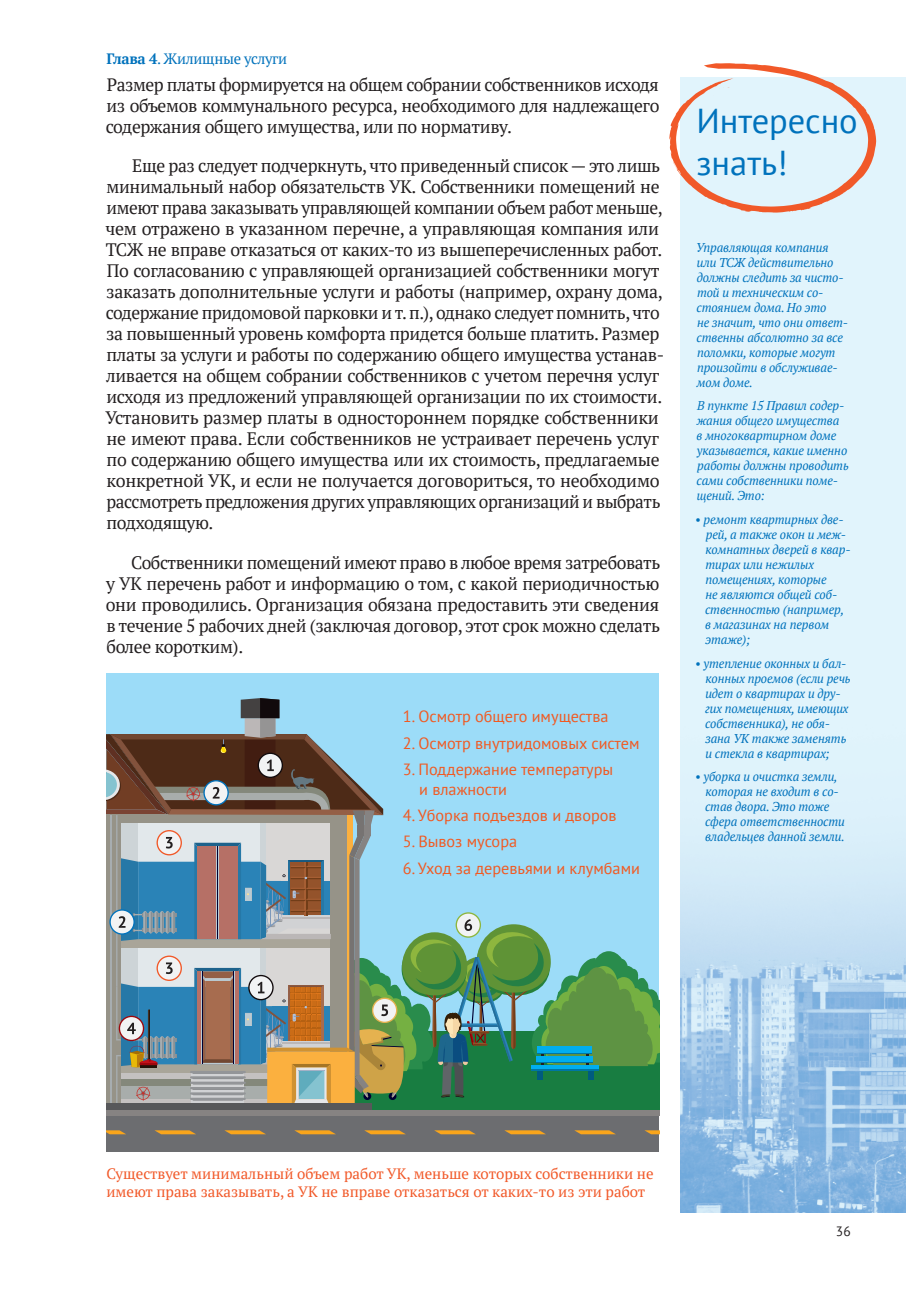
<style>
.page{position:relative;width:906px;height:1289px;background:#fff}
.page>*{position:absolute;margin:0;border:0;box-sizing:border-box;transform-origin:0 0}
.Надпись_интересно_зн{font:34.5px "PT Sans";color:#0072bc}
.Основной_текст{font:18px/21px "PT Serif";letter-spacing:-.02em;color:#231f20;text-align:justify}
.t1{font:16.2px/19.5px "PT Sans";color:#f15921}
.Подписи_к_картинкам{font:15px/18px "PT Serif";color:#f15929}
.Назание_главый_в_шаб{font:15px "PT Serif";letter-spacing:-.02em;color:#0072bc}
.t2{font:13.5px "PT Sans";color:#231f20}
.Сноски{font:italic 12.75px/15px "PT Serif";letter-spacing:-.01em;color:#0072bc}
.s1{font-weight:700}
</style>
<div class="page">
<div style="left:106px;top:673px;width:553px;height:478px;background:#9cdcf8"></div>
<div style="left:106px;top:1112px;width:553px;height:39px;background:#6c6d70"></div>
<svg style="left:434px;top:1130px;width:41px;height:4px"></svg>
<svg style="left:364px;top:1130px;width:41px;height:4px"></svg>
<svg style="left:294px;top:1130px;width:41px;height:4px"></svg>
<svg style="left:224px;top:1130px;width:42px;height:4px"></svg>
<svg style="left:154px;top:1130px;width:42px;height:4px"></svg>
<svg style="left:106px;top:1130px;width:20px;height:4px"></svg>
<svg style="left:504px;top:1130px;width:41px;height:4px"></svg>
<svg style="left:574px;top:1130px;width:41px;height:4px"></svg>
<svg style="left:644px;top:1130px;width:15px;height:4px"></svg>
<div style="left:106px;top:1109px;width:553px;height:6px;background:#868382"></div>
<svg style="left:106px;top:698px;width:553px;height:411px"></svg>
<div style="left:680px;top:77px;width:226px;height:1135px;background:#e1f4fc"></div>
<img style="left:680px;top:856px;width:226px;height:356px">
<svg style="left:669px;top:63px;width:207px;height:150px"></svg>
<p class="Назание_главый_в_шаб" style="left:106px;top:49px;width:182px"><span class="s1">Глава 4</span>. Жилищные услуги</p>
<p class="Основной_текст" style="left:106px;top:73px;width:555px">Размер платы формируется на общем собрании собственников исходя из объемов коммунального ресурса, необходимого для надлежащего содержания общего имущества, или по нормативу.</p>
<p class="Основной_текст" style="left:105px;top:155px;width:560px;text-align:left;text-indent:27px">Еще раз следует подчеркнуть, что приведенный список — это лишь минимальный набор обязательств УК. Собственники помещений не имеют права заказывать управляющей компании объем работ меньше, чем отражено в указанном перечне, а управляющая компания или ТСЖ не вправе отказаться от каких-то из вышеперечисленных работ.<br>По согласованию с управляющей организацией собственники могут заказать дополнительные услуги и работы (например, охрану дома, содержание придомовой парковки и т. п.), однако следует помнить, что за повышенный уровень комфорта придется больше платить. Размер платы за услуги и работы по содержанию общего имущества устанав&shy;ливается на общем собрании собственников с учетом перечня услуг исходя из предложений управляющей организации по их стоимости.<br>Установить размер платы в одностороннем порядке собственники не имеют права. Если собственников не устраивает перечень услуг по содержанию общего имущества или их стоимость, предлагаемые конкретной УК, и если не получается договориться, то необходимо рассмотреть предложения других управляющих организаций и выбрать подходящую.</p>
<p class="Основной_текст" style="left:106px;top:552px;width:556px;text-indent:26px">Собственники помещений имеют право в любое время затребовать у УК перечень работ и информацию о том, с какой периодичностью они проводились. Организация обязана предоставить эти сведения в течение 5 рабочих дней (заключая договор, этот срок можно сделать более коротким).</p>
<p class="t1" style="left:403px;top:706px;width:207px">1. Осмотр общего имущества</p>
<p class="t1" style="left:403px;top:732px;width:238px">2. Осмотр внутридомовых систем</p>
<p class="t1" style="left:419px;top:759px;width:195px;text-indent:-16px">3. Поддержание температуры и влажности</p>
<p class="t1" style="left:403px;top:805px;width:215px">4. Уборка подъездов и дворов</p>
<p class="t1" style="left:403px;top:831px;width:116px">5. Вывоз мусора</p>
<p class="t1" style="left:403px;top:857px;width:238px">6. Уход за деревьями и клумбами</p>
<p class="Надпись_интересно_зн" style="left:696px;top:99px;width:163px">Интересно</p>
<p class="Надпись_интересно_зн" style="left:696px;top:140px;width:93px">знать!</p>
<p class="Сноски" style="left:696px;top:240px;width:154px">Управляющая компания или ТСЖ действительно должны следить за чисто&shy;той и техническим со&shy;стоянием дома. Но это<br>не значит, что они ответ&shy;ственны абсолютно за все поломки, которые могут произойти в обслуживае&shy;мом доме.</p>
<p class="Сноски" style="left:696px;top:398px;width:153px">В пункте 15 Правил содер&shy;жания общего имущества<br>в многоквартирном доме указывается, какие именно работы должны проводить сами собственники поме&shy;щений. Это:</p>
<p class="Сноски" style="left:705px;top:512px;width:147px;text-indent:-10px">• ремонт квартирных две&shy;рей, а также окон и меж&shy;комнатных дверей в квар&shy;тирах или нежилых помещениях, которые<br>не являются общей соб&shy;ственностью (например, в магазинах на первом этаже);</p>
<p class="Сноски" style="left:705px;top:655px;width:147px;text-indent:-10px">• утепление оконных и бал&shy;конных проемов (если речь идет о квартирах и дру&shy;гих помещениях, имеющих собственника), не обя&shy;зана УК также заменять и стекла в квартирах;</p>
<p class="Сноски" style="left:705px;top:769px;width:141px;text-indent:-10px">• уборка и очистка земли, которая не входит в со&shy;став двора. Это тоже сфера ответственности владельцев данной земли.</p>
<p class="Подписи_к_картинкам" style="left:106px;top:1164px;width:549px">Существует минимальный объем работ УК, меньше которых собственники не имеют права заказывать, а УК не вправе отказаться от каких-то из эти работ</p>
<p class="t2" style="left:836px;top:1222px;width:16px">36</p>
</div>
